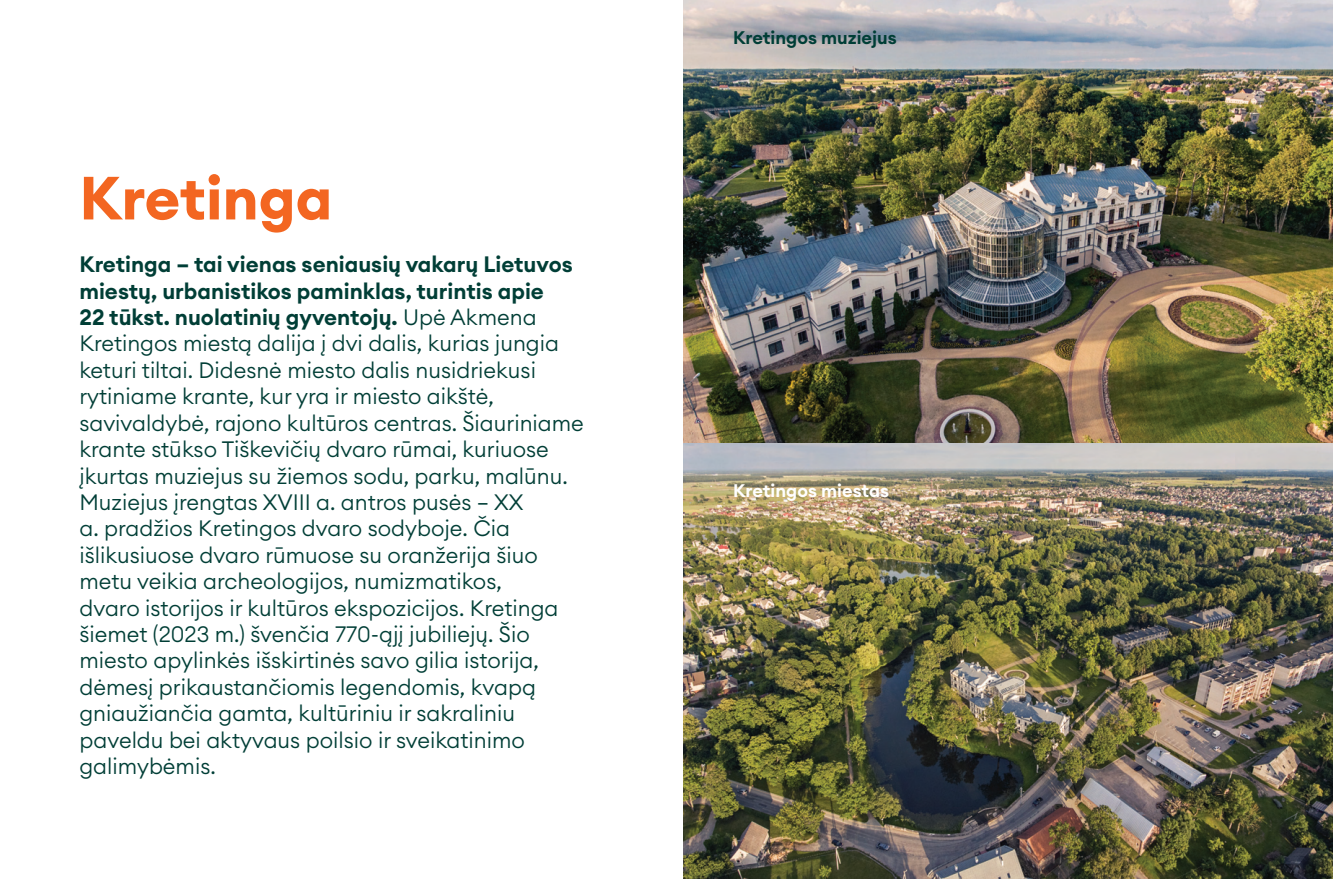
<style>
.page{position:relative;width:1333px;height:879px;background:#fff}
.page>*{position:absolute;margin:0;border:0;box-sizing:border-box;transform-origin:0 0}
.t1{font:700 60px "Euclid Circular A";color:#f36621}
.t2{font:300 22px/26.4px "Euclid Circular A";color:#003e36}
.t3{font:600 18px "Euclid Circular A";color:#003e36}
.t4{font:600 18px "Euclid Circular A";color:#fff}
.s1{font-weight:600}
</style>
<div class="page">
<img style="left:683px;top:442px;width:649px;height:437px">
<img style="left:683px;top:0;width:649px;height:442px">
<p class="t1" style="left:79px;top:159px;width:254px">Kretinga</p>
<p class="t2" style="left:79px;top:251px;width:506px"><span class="s1">Kretinga – tai vienas seniausių vakarų Lietuvos miestų, urbanistikos paminklas, turintis apie<br>22 tūkst. nuolatinių gyventojų.</span> Upė Akmena Kretingos miestą dalija į dvi dalis, kurias jungia keturi tiltai. Didesnė miesto dalis nusidriekusi rytiniame krante, kur yra ir miesto aikštė, savivaldybė, rajono kultūros centras. Šiauriniame krante stūkso Tiškevičių dvaro rūmai, kuriuose įkurtas muziejus su žiemos sodu, parku, malūnu.<br>Muziejus įrengtas XVIII a. antros pusės – XX<br>a. pradžios Kretingos dvaro sodyboje. Čia išlikusiuose dvaro rūmuose su oranžerija šiuo metu veikia archeologijos, numizmatikos,<br>dvaro istorijos ir kultūros ekspozicijos. Kretinga šiemet (2023 m.) švenčia 770-ąjį jubiliejų. Šio miesto apylinkės išskirtinės savo gilia istorija, dėmesį prikaustančiomis legendomis, kvapą gniaužiančia gamta, kultūriniu ir sakraliniu paveldu bei aktyvaus poilsio ir sveikatinimo galimybėmis.</p>
<p class="t3" style="left:733px;top:26px;width:165px">Kretingos muziejus</p>
<p class="t4" style="left:733px;top:478px;width:158px">Kretingos miestas</p>
</div>
